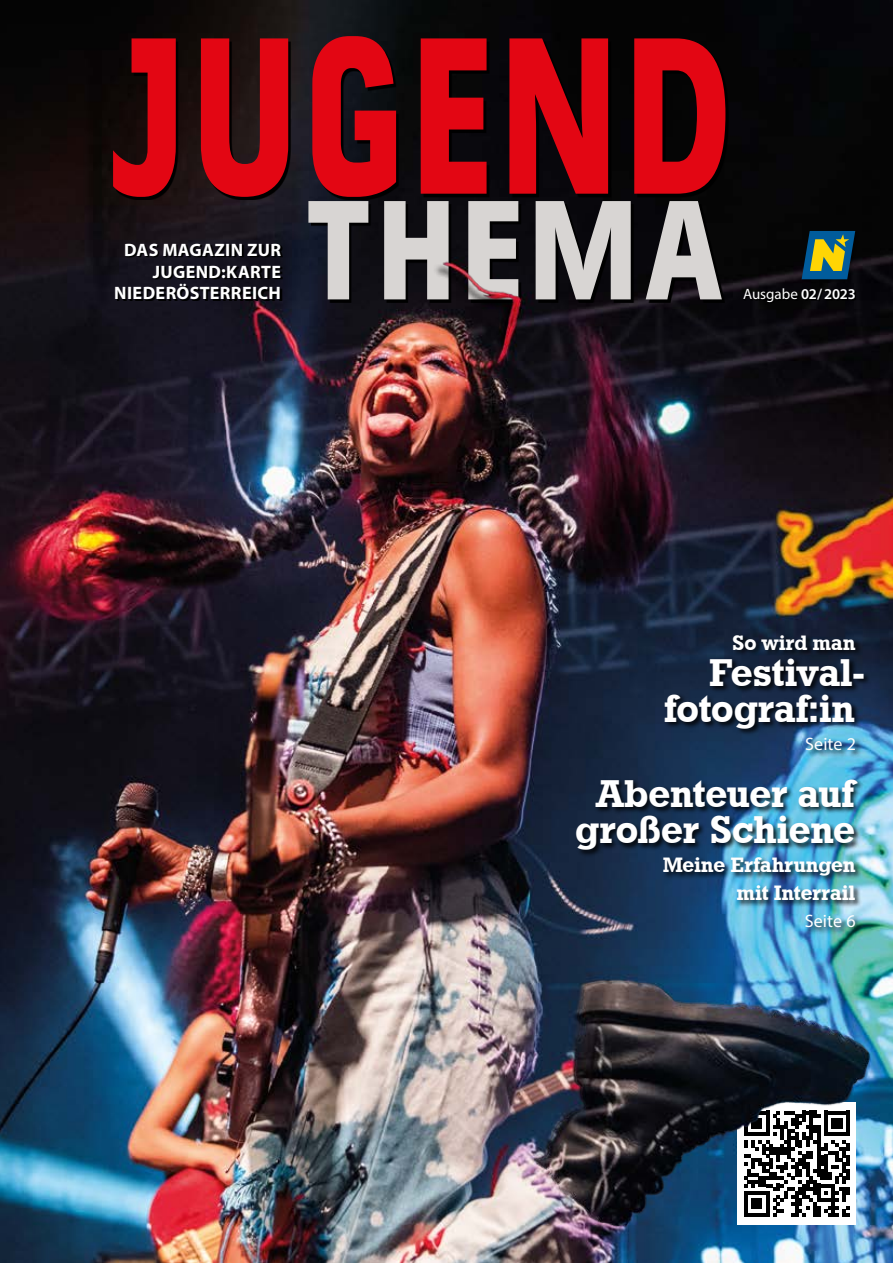
<style>
.page{position:relative;width:893px;height:1263px;background:#fff}
.page>*{position:absolute;margin:0;border:0;box-sizing:border-box;transform-origin:0 0}
.t1{font:800 225px "Convection";letter-spacing:.025em;color:#e30613;scale:.67 1}
.t2{font:800 142.5px "Convection";letter-spacing:.045em;color:#d8d5d3;scale:.8 1}
.t3{font:39px/36px "Geometric Slab 712 BT Bold A";letter-spacing:-.005em;color:#fff;text-align:center}
.t4{font:21px/28.5px "Geometric Slab 712 BT Bold A";letter-spacing:.01em;color:#fff;text-align:right}
.t5{font:700 18px/21.6px "Myriad Pro";letter-spacing:.02em;color:#fff;text-align:right}
.t6{font:18px "Myriad Pro";letter-spacing:.005em;color:#fff}
.t7{font:15px "Myriad Pro";color:#fff}
.s1{font-weight:600}
</style>
<div class="page">
<img style="left:0;top:0;width:893px;height:1263px">
<div style="left:575px;top:778px;width:289px;height:156px;background:#000;opacity:.87"></div>
<div style="left:663px;top:634px;width:208px;height:123px;background:#000;opacity:.87"></div>
<h1 class="t1" style="left:110px;top:-34px;width:930px">JUGEND</h1>
<p class="t5" style="left:114px;top:239px;width:168px">DAS MAGAZIN ZUR<br>JUGEND:KARTE<br>NIEDERÖSTERREICH</p>
<h2 class="t2" style="left:307px;top:155px;width:520px">THEMA</h2>
<p class="t7" style="left:743px;top:285px;width:114px">Ausgabe <span class="s1">02/2023</span></p>
<p class="t4" style="left:732px;top:628px;width:125px">So wird man</p>
<p class="t3" style="left:664px;top:653px;width:202px;text-align:right">Festival&shy;fotograf:in</p>
<p class="t6" style="left:805px;top:733px;width:53px">Seite 2</p>
<p class="t3" style="left:575px;top:775px;width:282px">Abenteuer auf großer Schiene</p>
<p class="t4" style="left:663px;top:850px;width:194px">Meine Erfahrungen mit Interrail</p>
<p class="t6" style="left:805px;top:910px;width:53px">Seite 6</p>
</div>
